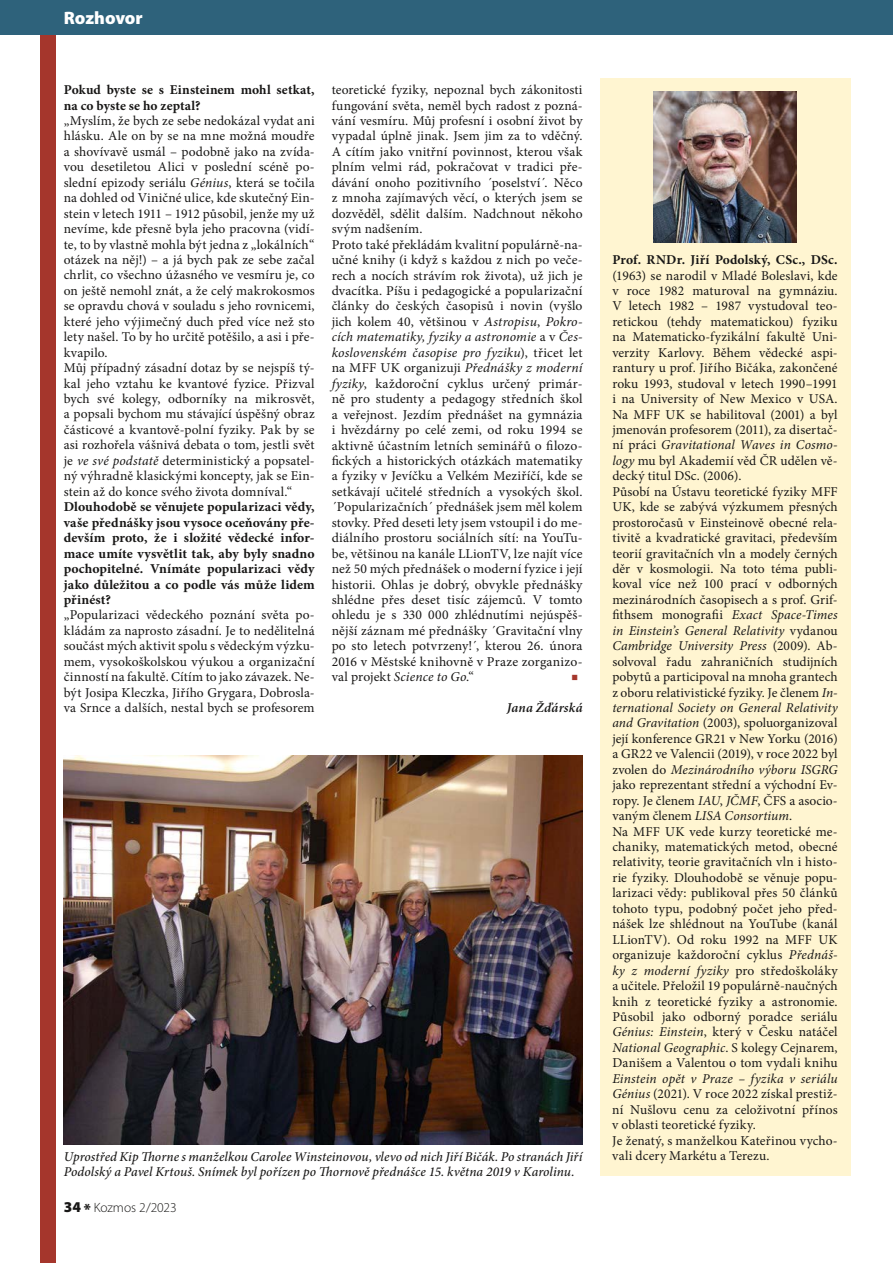
<style>
.page{position:relative;width:893px;height:1263px;background:#fff}
.page>*{position:absolute;margin:0;border:0;box-sizing:border-box;transform-origin:0 0}
.t1{font:900 18px "Myriad Pro";letter-spacing:-.005em;color:#fff}
.t2{font:18px "Minion Pro";color:#a5362c}
.t3{font:13.5px/15.5px "Minion Pro";letter-spacing:.01em;color:#181716}
.t4{font:700 13.5px/15.5px "Minion Pro";letter-spacing:.01em;color:#181716}
.t5{font:italic 500 13.5px "Minion Pro";letter-spacing:.005em;color:#181716}
.t6{font:300 13.5px "Myriad Pro";letter-spacing:-.005em;color:#181716}
.t7{font:italic 600 13.5px "Minion Pro";letter-spacing:.015em;color:#181716}
.s1{font-style:italic}
.s2{font-weight:900;font-size:15px}
</style>
<div class="page">
<div style="left:40px;top:0;width:15px;height:1263px;background:#a5362c"></div>
<div style="left:0;top:0;width:893px;height:34px;background:#2e627b"></div>
<div style="left:600px;top:79px;width:250px;height:1097px;background:#fff5d1"></div>
<img style="left:653px;top:91px;width:144px;height:152px">
<img style="left:64px;top:755px;width:519px;height:389px">
<h1 class="t1" style="left:64px;top:6px;width:80px">Rozhovor</h1>
<p class="t4" style="left:64px;top:82px;width:252px">Pokud byste se s Einsteinem mohl setkat, na co byste se ho zeptal?</p>
<p class="t3" style="left:64px;top:113px;width:252px">„Myslím, že bych ze sebe nedokázal vydat ani hlásku. Ale on by se na mne možná moudře a shovívavě usmál – podobně jako na zvída&shy;vou desetiletou Alici v poslední scéně po&shy;slední epizody seriálu <span class="s1">Génius</span>, která se točila na dohled od Viničné ulice, kde skutečný Ein&shy;stein v letech 1911 – 1912 působil, jenže my už nevíme, kde přesně byla jeho pracovna (vidí&shy;te, to by vlastně mohla být jedna z „lokálních“ otázek na něj!) – a já bych pak ze sebe začal chrlit, co všechno úžasného ve vesmíru je, co on ještě nemohl znát, a že celý makrokosmos se opravdu chová v souladu s jeho rovnicemi, které jeho výjimečný duch před více než sto lety našel. To by ho určitě potěšilo, a asi i pře&shy;kvapilo.<br>Můj případný zásadní dotaz by se nejspíš tý&shy;kal jeho vztahu ke kvantové fyzice. Přizval bych své kolegy, odborníky na mikrosvět, a popsali bychom mu stávající úspěšný obraz částicové a kvantově-polní fyziky. Pak by se asi rozhořela vášnivá debata o tom, jestli svět je <span class="s1">ve své podstatě</span> deterministický a popsatel&shy;ný výhradně klasickými koncepty, jak se Ein&shy;stein až do konce svého života domníval.“</p>
<p class="t4" style="left:64px;top:499px;width:252px;text-align:justify">Dlouhodobě se věnujete popularizaci vědy, vaše přednášky jsou vysoce oceňovány pře&shy;devším proto, že i složité vědecké infor&shy;mace umíte vysvětlit tak, aby byly snadno pochopitelné. Vnímáte popularizaci vědy jako důležitou a co podle vás může lidem přinést?</p>
<p class="t3" style="left:64px;top:607px;width:252px;text-align:justify">„Popularizaci vědeckého poznání světa po&shy;kládám za naprosto zásadní. Je to nedělitelná součást mých aktivit spolu s vědeckým výzku&shy;mem, vysokoškolskou výukou a organizační činností na fakultě. Cítím to jako závazek. Ne&shy;být Josipa Kleczka, Jiřího Grygara, Dobrosla&shy;va Srnce a dalších, nestal bych se profesorem</p>
<p class="t3" style="left:332px;top:82px;width:252px">teoretické fyziky, nepoznal bych zákonitosti fungování světa, neměl bych radost z pozná&shy;vání vesmíru. Můj profesní i osobní život by vypadal úplně jinak. Jsem jim za to vděčný.<br>A cítím jako vnitřní povinnost, kterou však plním velmi rád, pokračovat v tradici pře&shy;dávání onoho pozitivního ´poselství´. Něco z mnoha zajímavých věcí, o kterých jsem se dozvěděl, sdělit dalším. Nadchnout někoho svým nadšením.<br>Proto také překládám kvalitní populárně-na&shy;učné knihy (i když s každou z nich po veče&shy;rech a nocích strávím rok života), už jich je dvacítka. Píšu i pedagogické a popularizační články do českých časopisů i novin (vyšlo jich kolem 40, většinou v <span class="s1">Astropisu</span>, <span class="s1">Pokro&shy;cích matematiky, fyziky a astronomie</span> a v <span class="s1">Čes&shy;koslovenském časopise pro fyziku</span>), třicet let na MFF UK organizuji <span class="s1">Přednášky z moderní fyziky</span>, každoroční cyklus určený primár&shy;ně pro studenty a pedagogy středních škol a veřejnost. Jezdím přednášet na gymnázia i hvězdárny po celé zemi, od roku 1994 se aktivně účastním letních seminářů o filozo&shy;fických a historických otázkách matematiky a fyziky v Jevíčku a Velkém Meziříčí, kde se setkávají učitelé středních a vysokých škol. ´Popularizačních´ přednášek jsem měl kolem stovky. Před deseti lety jsem vstoupil i do me&shy;diálního prostoru sociálních sítí: na YouTu&shy;be, většinou na kanále LLionTV, lze najít více než 50 mých přednášek o moderní fyzice i její historii. Ohlas je dobrý, obvykle přednášky shlédne přes deset tisíc zájemců. V tomto ohledu je s 330 000 zhlédnutími nejúspěš&shy;nější záznam mé přednášky ´Gravitační vlny po sto letech potvrzeny!´, kterou 26. února 2016 v Městské knihovně v Praze zorganizo&shy;val projekt <span class="s1">Science to Go</span>.“</p>
<h1 class="t2" style="left:571px;top:664px;width:9px">■</h1>
<p class="t7" style="left:507px;top:698px;width:77px">Jana Žďárská</p>
<p class="t4" style="left:612px;top:252px;width:227px">Prof. RNDr. Jiří Podolský, CSc., DSc.</p>
<p class="t3" style="left:612px;top:268px;width:227px">(1963) se narodil v Mladé Boleslavi, kde v roce 1982 maturoval na gymnáziu.<br>V letech 1982 – 1987 vystudoval teo&shy;retickou (tehdy matematickou) fyziku na Matematicko-fyzikální fakultě Uni&shy;verzity Karlovy. Během vědecké aspi&shy;rantury u prof. Jiřího Bičáka, zakončené roku 1993, studoval v letech 1990–1991 i na University of New Mexico v USA.<br>Na MFF UK se habilitoval (2001) a byl jmenován profesorem (2011), za disertač&shy;ní práci <span class="s1">Gravitational Waves in Cosmo&shy;logy</span> mu byl Akademií věd ČR udělen vě&shy;decký titul DSc. (2006).<br>Působí na Ústavu teoretické fyziky MFF UK, kde se zabývá výzkumem přesných prostoročasů v Einsteinově obecné rela&shy;tivitě a kvadratické gravitaci, především teorií gravitačních vln a modely černých děr v kosmologii. Na toto téma publi&shy;koval více než 100 prací v odborných mezinárodních časopisech a s prof. Grif&shy;fithsem monografii <span class="s1">Exact Space-Times in Einstein’s General Relativity</span> vydanou <span class="s1">Cambridge University Press</span> (2009). Ab&shy;solvoval řadu zahraničních studijních pobytů a participoval na mnoha grantech z oboru relativistické fyziky. Je členem <span class="s1">In&shy;ternational Society on General Relativity and Gravitation</span> (2003), spoluorganizoval její konference GR21 v New Yorku (2016) a GR22 ve Valencii (2019), v roce 2022 byl zvolen do <span class="s1">Mezinárodního výboru ISGRG </span>jako reprezentant střední a východní Ev&shy;ropy. Je členem <span class="s1">IAU</span>, <span class="s1">JČMF</span>, ČFS a asocio&shy;vaným členem <span class="s1">LISA Consortium</span>.<br>Na MFF UK vede kurzy teoretické me&shy;chaniky, matematických metod, obecné relativity, teorie gravitačních vln i histo&shy;rie fyziky. Dlouhodobě se věnuje popu&shy;larizaci vědy: publikoval přes 50 článků tohoto typu, podobný počet jeho před&shy;nášek lze shlédnout na YouTube (kanál LLionTV). Od roku 1992 na MFF UK organizuje každoroční cyklus <span class="s1">Přednáš&shy;ky z moderní fyziky</span> pro středoškoláky a učitele. Přeložil 19 populárně-naučných knih z teoretické fyziky a astronomie.<br>Působil jako odborný poradce seriálu <span class="s1">Génius: Einstein</span>, který v Česku natáčel <span class="s1">National Geographic</span>. S kolegy Cejnarem, Danišem a Valentou o tom vydali knihu</p>
<p class="t3" style="left:612px;top:1071px;width:227px"><span class="s1">Einstein opět v Praze – fyzika v seriálu Génius</span> (2021). V roce 2022 získal prestiž&shy;ní Nušlovu cenu za celoživotní přínos v oblasti teoretické fyziky.<br>Je ženatý, s manželkou Kateřinou vycho-</p>
<p class="t5" style="left:64px;top:1147px;width:520px">Uprostřed Kip Thorne s manželkou Carolee Winsteinovou, vlevo od nich Jiří Bičák. Po stranách Jiří</p>
<p class="t3" style="left:612px;top:1148px;width:159px">vali dcery Markétu a Terezu.</p>
<p class="t5" style="left:64px;top:1162px;width:512px">Podolský a Pavel Krtouš. Snímek byl pořízen po Thornově přednášce 15. května 2019 v Karolinu.</p>
<p class="t6" style="left:64px;top:1199px;width:114px"><span class="s2">34 *</span> Kozmos 2/2023</p>
</div>
